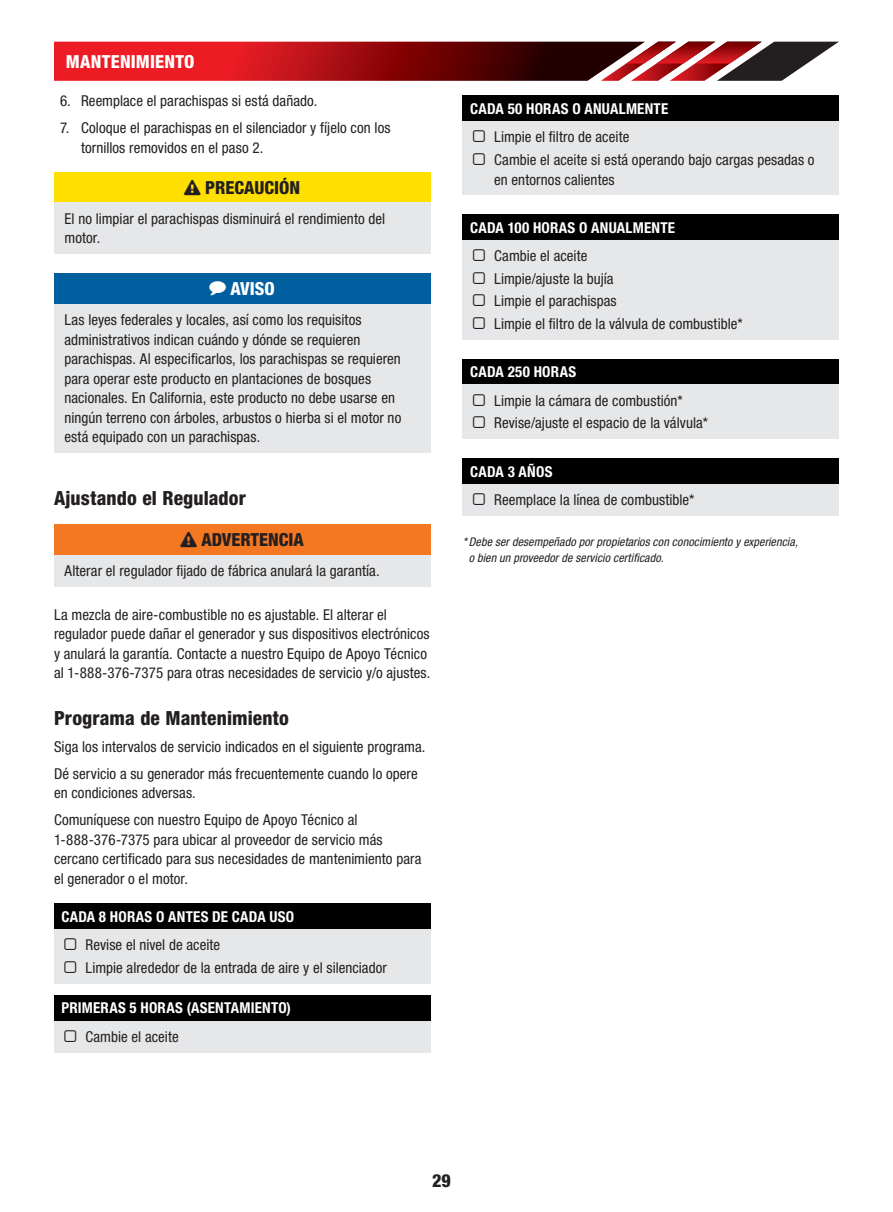
<style>
.page{position:relative;width:893px;height:1212px;background:#fff}
.page>*{position:absolute;margin:0;border:0;box-sizing:border-box;transform-origin:0 0}
.t1{font:800 condensed 19.5px "Helvetica Neue LT Std";letter-spacing:.005em;color:#231f20}
.t2{font:800 condensed 18px "Helvetica Neue LT Std";color:#231f20}
.t3{font:800 condensed 18px "Helvetica Neue LT Std";color:#fff}
.t4{font:condensed 15px/19.5px "Helvetica Neue LT Std";letter-spacing:.005em;color:#231f20}
.t5{font:700 condensed 15px "Helvetica Neue LT Std";letter-spacing:.02em;color:#fff}
.t6{font:italic condensed 12px/16.5px "Helvetica Neue LT Std";letter-spacing:.01em;color:#231f20}
</style>
<div class="page">
<svg style="left:54px;top:42px;width:785px;height:39px;background:#9e282b"></svg>
<div style="left:54px;top:172px;width:376px;height:31px;background:#ffdf00"></div>
<div style="left:54px;top:203px;width:376px;height:51px;background:#e6e7e8"></div>
<div style="left:54px;top:273px;width:376px;height:31px;background:#005f9e"></div>
<div style="left:54px;top:304px;width:376px;height:149px;background:#e6e7e8"></div>
<div style="left:54px;top:525px;width:376px;height:30px;background:#f47721"></div>
<div style="left:54px;top:555px;width:376px;height:32px;background:#e6e7e8"></div>
<div style="left:54px;top:903px;width:376px;height:26px;background:#000"></div>
<div style="left:54px;top:929px;width:376px;height:54px;background:#e6e7e8"></div>
<div style="left:54px;top:995px;width:376px;height:26px;background:#000"></div>
<div style="left:54px;top:1021px;width:376px;height:32px;background:#e6e7e8"></div>
<div style="left:463px;top:96px;width:376px;height:25px;background:#000"></div>
<div style="left:463px;top:121px;width:376px;height:74px;background:#e6e7e8"></div>
<div style="left:463px;top:214px;width:376px;height:26px;background:#000"></div>
<div style="left:463px;top:240px;width:376px;height:99px;background:#e6e7e8"></div>
<div style="left:463px;top:359px;width:376px;height:26px;background:#000"></div>
<div style="left:463px;top:385px;width:376px;height:54px;background:#e6e7e8"></div>
<div style="left:463px;top:458px;width:376px;height:26px;background:#000"></div>
<div style="left:463px;top:484px;width:376px;height:32px;background:#e6e7e8"></div>
<p class="t3" style="left:66px;top:51px;width:25px">Mantenimiento</p>
<p class="t4" style="left:60px;top:91px;width:259px">6. Reemplace el parachispas si está dañado.</p>
<p class="t4" style="left:81px;top:118px;width:311px;text-indent:-21px">7. Coloque el parachispas en el silenciador y fíjelo con los tornillos removidos en el paso 2.</p>
<p class="t2" style="left:184px;top:176px;width:117px">❑ PRECAUCIÓN</p>
<p class="t4" style="left:64px;top:209px;width:322px">El no limpiar el parachispas disminuirá el rendimiento del motor.</p>
<p class="t3" style="left:209px;top:277px;width:67px">◆ AVISO</p>
<p class="t4" style="left:64px;top:310px;width:338px">Las leyes federales y locales, así como los requisitos administrativos indican cuándo y dónde se requieren parachispas. Al especificarlos, los parachispas se requieren para operar este producto en plantaciones de bosques nacionales. En California, este producto no debe usarse en ningún terreno con árboles, arbustos o hierba si el motor no está equipado con un parachispas.</p>
<h1 class="t1" style="left:54px;top:486px;width:193px">Ajustando el Regulador</h1>
<p class="t2" style="left:180px;top:528px;width:125px">❑ ADVERTENCIA</p>
<p class="t4" style="left:64px;top:561px;width:317px">Alterar el regulador fijado de fábrica anulará la garantía.</p>
<p class="t4" style="left:54px;top:605px;width:378px">La mezcla de aire-combustible no es ajustable. El alterar el regulador puede dañar el generador y sus dispositivos electrónicos y anulará la garantía. Contacte a nuestro Equipo de Apoyo Técnico al 1-888-376-7375 para otras necesidades de servicio y/o ajustes.</p>
<h1 class="t1" style="left:54px;top:706px;width:236px">Programa de Mantenimiento</h1>
<p class="t4" style="left:54px;top:733px;width:373px;line-height:27px">Siga los intervalos de servicio indicados en el siguiente programa.<br>Dé servicio a su generador más frecuentemente cuando lo opere</p>
<p class="t4" style="left:54px;top:779px;width:305px;line-height:27px">en condiciones adversas.<br>Comuníquese con nuestro Equipo de Apoyo Técnico al</p>
<p class="t4" style="left:54px;top:830px;width:369px">1-888-376-7375 para ubicar al proveedor de servicio más cercano certificado para sus necesidades de mantenimiento para el generador o el motor.</p>
<p class="t5" style="left:62px;top:907px;width:233px">CADA 8 HORAS O ANTES DE CADA USO</p>
<p class="t4" style="left:85px;top:933px;width:303px;line-height:22.5px">Revise el nivel de aceite<br>Limpie alrededor de la entrada de aire y el silenciador</p>
<p class="t5" style="left:62px;top:999px;width:231px">PRIMERAS 5 HORAS (ASENTAMIENTO)</p>
<p class="t4" style="left:85px;top:1027px;width:95px">Cambie el aceite</p>
<p class="t5" style="left:470px;top:99px;width:199px">CADA 50 HORAS O ANUALMENTE</p>
<p class="t4" style="left:494px;top:126px;width:322px;line-height:22.5px">Limpie el filtro de aceite<br>Cambie el aceite si está operando bajo cargas pesadas o</p>
<p class="t4" style="left:494px;top:169px;width:122px">en entornos calientes</p>
<p class="t5" style="left:470px;top:218px;width:206px">CADA 100 HORAS O ANUALMENTE</p>
<p class="t4" style="left:494px;top:245px;width:250px;line-height:22.5px">Cambie el aceite<br>Limpie/ajuste la bujía<br>Limpie el parachispas<br>Limpie el filtro de la válvula de combustible*</p>
<p class="t5" style="left:470px;top:363px;width:107px">CADA 250 HORAS</p>
<p class="t4" style="left:494px;top:389px;width:215px;line-height:22.5px">Limpie la cámara de combustión*<br>Revise/ajuste el espacio de la válvula*</p>
<p class="t5" style="left:470px;top:462px;width:84px">CADA 3 AÑOS</p>
<p class="t4" style="left:494px;top:490px;width:202px">Reemplace la línea de combustible*</p>
<p class="t6" style="left:469px;top:534px;width:331px;text-indent:-6px">* Debe ser desempeñado por propietarios con conocimiento y experiencia, o bien un proveedor de servicio certificado.</p>
<p class="t2" style="left:432px;top:1169px;width:20px">29</p>
</div>
